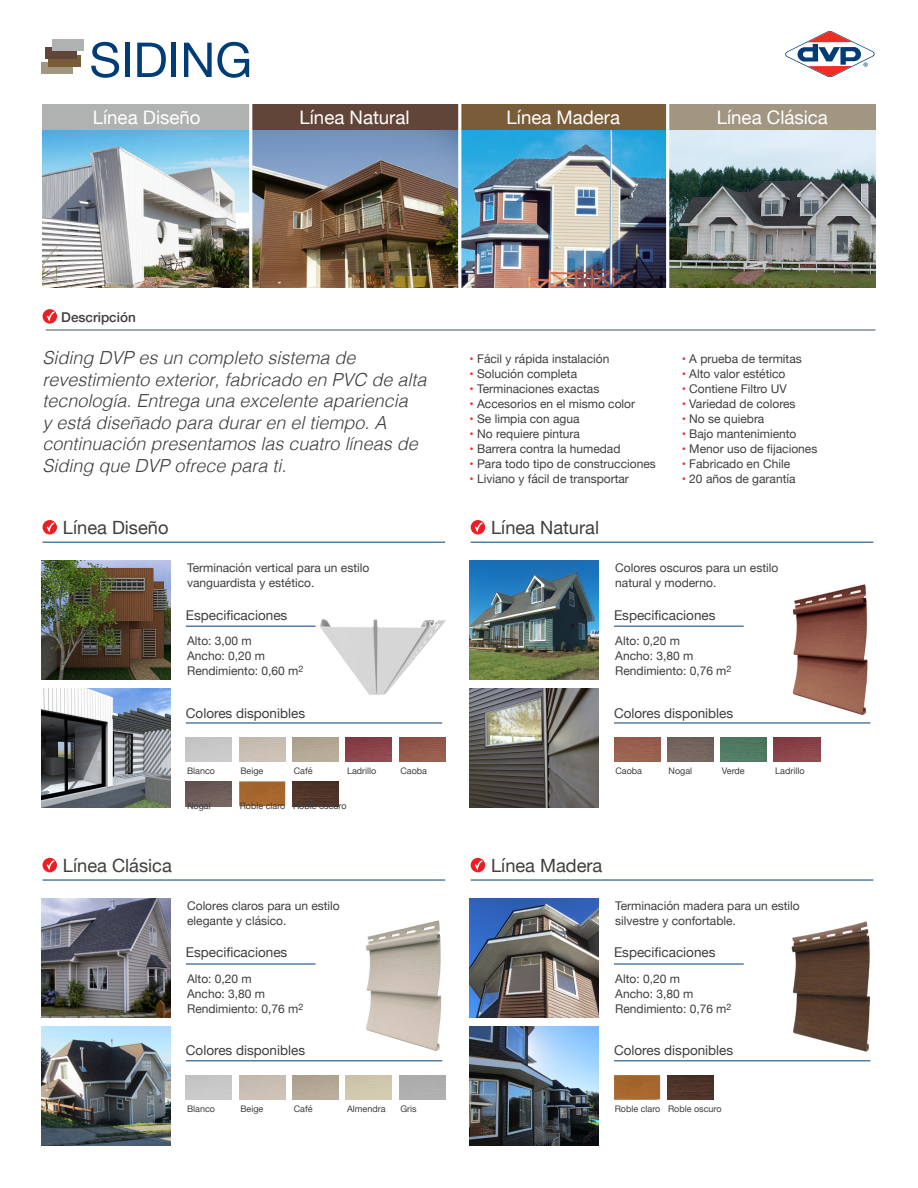
<style>
.page{position:relative;width:918px;height:1188px;background:#fff}
.page>*{position:absolute;margin:0;border:0;box-sizing:border-box;transform-origin:0 0}
.t1{font:18.6px "Helvetica Neue";color:#fff}
.t2{font:18.3px "Helvetica Neue";color:#3e3e3f}
.t3{font:italic 300 18px/21.6px "Helvetica";color:#3e3e3f}
.t4{font:13.5px "Helvetica Neue";color:#3e3e3f}
.t5{font:500 13.5px "Helvetica Neue";color:#3e3e3f}
.t6{font:12px/15px "Helvetica Neue";color:#3e3e3f}
.t7{font:9px "Helvetica Neue";color:#3e3e3f}
.s1{color:#ee2e22}
</style>
<div class="page">
<img style="left:792px;top:584px;width:76px;height:131px">
<img style="left:366px;top:920px;width:76px;height:131px">
<img style="left:791px;top:921px;width:79px;height:131px">
<img style="left:315px;top:619px;width:131px;height:76px">
<div style="left:43px;top:309px;width:14px;height:15px;background:#ee1d23;border-radius:50%"></div>
<svg style="left:45px;top:310px;width:11px;height:14px"></svg>
<hr style="left:46px;top:330px;width:829px;height:1px;background:#45555f">
<svg style="left:785px;top:31px;width:90px;height:46px"></svg>
<div style="left:666px;top:104px;width:209px;height:34px;background:#a19682"></div>
<div style="left:445px;top:104px;width:224px;height:34px;background:#795c38"></div>
<div style="left:228px;top:104px;width:232px;height:34px;background:#614538"></div>
<div style="left:43px;top:104px;width:208px;height:34px;background:#b0b1b1"></div>
<img style="left:43px;top:131px;width:206px;height:157px">
<img style="left:252px;top:131px;width:206px;height:157px">
<img style="left:461px;top:131px;width:205px;height:157px">
<img style="left:669px;top:131px;width:206px;height:157px">
<hr style="left:249px;top:100px;width:3px;height:211px;background:#fff">
<hr style="left:458px;top:97px;width:3px;height:212px;background:#fff">
<hr style="left:666px;top:100px;width:3px;height:211px;background:#fff">
<img style="left:346px;top:737px;width:46px;height:25px">
<img style="left:399px;top:737px;width:46px;height:25px">
<img style="left:186px;top:781px;width:46px;height:25px">
<img style="left:239px;top:781px;width:46px;height:25px">
<img style="left:292px;top:781px;width:47px;height:25px">
<img style="left:41px;top:560px;width:129px;height:119px">
<hr style="left:43px;top:542px;width:402px;height:1px;background:#003d78">
<div style="left:43px;top:520px;width:14px;height:14px;background:#ee1d23;border-radius:50%"></div>
<svg style="left:45px;top:521px;width:11px;height:14px"></svg>
<hr style="left:186px;top:626px;width:130px;height:1px;background:#003d78">
<hr style="left:186px;top:723px;width:256px;height:1px;background:#003d78">
<img style="left:41px;top:689px;width:129px;height:119px">
<img style="left:614px;top:737px;width:46px;height:25px">
<img style="left:667px;top:737px;width:46px;height:25px">
<img style="left:721px;top:737px;width:46px;height:25px">
<img style="left:774px;top:737px;width:46px;height:25px">
<img style="left:470px;top:560px;width:128px;height:119px">
<hr style="left:471px;top:542px;width:402px;height:1px;background:#003d78">
<div style="left:471px;top:520px;width:14px;height:14px;background:#ee1d23;border-radius:50%"></div>
<svg style="left:473px;top:521px;width:11px;height:14px"></svg>
<hr style="left:614px;top:626px;width:130px;height:1px;background:#003d78">
<hr style="left:614px;top:723px;width:256px;height:1px;background:#003d78">
<img style="left:470px;top:689px;width:128px;height:119px">
<hr style="left:43px;top:880px;width:402px;height:1px;background:#003d78">
<div style="left:43px;top:858px;width:14px;height:14px;background:#ee1d23;border-radius:50%"></div>
<svg style="left:45px;top:859px;width:11px;height:14px"></svg>
<hr style="left:186px;top:964px;width:130px;height:1px;background:#003d78">
<hr style="left:186px;top:1061px;width:256px;height:1px;background:#003d78">
<hr style="left:471px;top:880px;width:402px;height:1px;background:#003d78">
<div style="left:471px;top:858px;width:14px;height:14px;background:#ee1d23;border-radius:50%"></div>
<svg style="left:473px;top:859px;width:11px;height:14px"></svg>
<hr style="left:614px;top:964px;width:130px;height:1px;background:#003d78">
<hr style="left:614px;top:1061px;width:256px;height:1px;background:#003d78">
<img style="left:614px;top:1075px;width:46px;height:25px">
<img style="left:667px;top:1075px;width:46px;height:25px">
<img style="left:470px;top:898px;width:128px;height:119px">
<img style="left:470px;top:1027px;width:128px;height:118px">
<img style="left:41px;top:898px;width:129px;height:119px">
<img style="left:41px;top:1027px;width:129px;height:118px">
<div style="left:41px;top:63px;width:32px;height:11px;background:#a19682"></div>
<div style="left:48px;top:56px;width:32px;height:11px;background:#795c38"></div>
<div style="left:45px;top:47px;width:32px;height:12px;background:#614538"></div>
<div style="left:52px;top:39px;width:32px;height:11px;background:#b0b1b1"></div>
<svg style="left:91px;top:42px;width:28px;height:36px"></svg>
<div style="left:125px;top:43px;width:5px;height:34px;background:#003d78"></div>
<svg style="left:137px;top:43px;width:29px;height:34px"></svg>
<hr style="left:172px;top:43px;width:4px;height:34px;background:#003d78">
<svg style="left:184px;top:42px;width:65px;height:36px"></svg>
<p class="t1" style="left:93px;top:104px;width:109px">Línea Diseño</p>
<p class="t1" style="left:299px;top:104px;width:112px">Línea Natural</p>
<p class="t1" style="left:507px;top:104px;width:115px">Línea Madera</p>
<p class="t1" style="left:717px;top:104px;width:113px">Línea Clásica</p>
<p class="t5" style="left:61px;top:307px;width:76px">Descripción</p>
<p class="t3" style="left:43px;top:346px;width:386px">Siding DVP es un completo sistema de revestimiento exterior, fabricado en PVC de alta tecnología. Entrega una excelente apariencia<br>y está diseñado para durar en el tiempo. A continuación presentamos las cuatro líneas de Siding que DVP ofrece para ti.</p>
<p class="t6" style="left:470px;top:352px;width:141px"><span class="s1">•</span> Fácil y rápida instalación</p>
<p class="t6" style="left:470px;top:367px;width:109px"><span class="s1">•</span> Solución completa</p>
<p class="t6" style="left:470px;top:382px;width:131px"><span class="s1">•</span> Terminaciones exactas</p>
<p class="t6" style="left:470px;top:397px;width:167px"><span class="s1">•</span> Accesorios en el mismo color</p>
<p class="t6" style="left:470px;top:412px;width:112px"><span class="s1">•</span> Se limpia con agua</p>
<p class="t6" style="left:470px;top:427px;width:112px"><span class="s1">•</span> No requiere pintura</p>
<p class="t6" style="left:470px;top:442px;width:152px"><span class="s1">•</span> Barrera contra la humedad</p>
<p class="t6" style="left:470px;top:457px;width:188px"><span class="s1">•</span> Para todo tipo de construcciones</p>
<p class="t6" style="left:470px;top:472px;width:161px"><span class="s1">•</span> Liviano y fácil de transportar</p>
<p class="t6" style="left:682px;top:352px;width:122px"><span class="s1">•</span> A prueba de termitas</p>
<p class="t6" style="left:682px;top:367px;width:105px"><span class="s1">•</span> Alto valor estético</p>
<p class="t6" style="left:682px;top:382px;width:107px"><span class="s1">•</span> Contiene Filtro UV</p>
<p class="t6" style="left:682px;top:397px;width:115px"><span class="s1">•</span> Variedad de colores</p>
<p class="t6" style="left:682px;top:412px;width:84px"><span class="s1">•</span> No se quiebra</p>
<p class="t6" style="left:682px;top:427px;width:116px"><span class="s1">•</span> Bajo mantenimiento</p>
<p class="t6" style="left:682px;top:442px;width:137px"><span class="s1">•</span> Menor uso de fijaciones</p>
<p class="t6" style="left:682px;top:457px;width:110px"><span class="s1">•</span> Fabricado en Chile</p>
<p class="t6" style="left:682px;top:472px;width:115px"><span class="s1">•</span> 20 años de garantía</p>
<p class="t2" style="left:63px;top:514px;width:107px">Línea Diseño</p>
<p class="t2" style="left:491px;top:514px;width:109px">Línea Natural</p>
<p class="t6" style="left:187px;top:561px;width:184px">Terminación vertical para un estilo vanguardista y estético.</p>
<p class="t6" style="left:615px;top:561px;width:165px">Colores oscuros para un estilo natural y moderno.</p>
<p class="t4" style="left:186px;top:605px;width:103px">Especificaciones</p>
<p class="t6" style="left:187px;top:634px;width:66px">Alto: 3,00 m</p>
<p class="t6" style="left:187px;top:649px;width:80px">Ancho: 0,20 m</p>
<p class="t6" style="left:187px;top:664px;width:118px">Rendimiento: 0,60 m<sup>2</sup></p>
<p class="t4" style="left:614px;top:605px;width:103px">Especificaciones</p>
<p class="t6" style="left:615px;top:634px;width:66px">Alto: 0,20 m</p>
<p class="t6" style="left:615px;top:649px;width:80px">Ancho: 3,80 m</p>
<p class="t6" style="left:615px;top:664px;width:118px">Rendimiento: 0,76 m<sup>2</sup></p>
<p class="t4" style="left:186px;top:703px;width:121px">Colores disponibles</p>
<p class="t4" style="left:614px;top:703px;width:121px">Colores disponibles</p>
<p class="t7" style="left:187px;top:764px;width:29px">Blanco</p>
<p class="t7" style="left:240px;top:764px;width:24px">Beige</p>
<p class="t7" style="left:294px;top:764px;width:20px">Café</p>
<p class="t7" style="left:347px;top:764px;width:31px">Ladrillo</p>
<p class="t7" style="left:400px;top:764px;width:28px">Caoba</p>
<p class="t7" style="left:187px;top:800px;width:25px">Nogal</p>
<p class="t7" style="left:240px;top:800px;width:47px">Roble claro</p>
<p class="t7" style="left:293px;top:800px;width:55px">Roble oscuro</p>
<p class="t7" style="left:615px;top:764px;width:28px">Caoba</p>
<p class="t7" style="left:669px;top:764px;width:25px">Nogal</p>
<p class="t7" style="left:722px;top:764px;width:24px">Verde</p>
<p class="t7" style="left:775px;top:764px;width:31px">Ladrillo</p>
<p class="t2" style="left:63px;top:852px;width:110px">Línea Clásica</p>
<p class="t2" style="left:491px;top:852px;width:113px">Línea Madera</p>
<p class="t6" style="left:187px;top:899px;width:154px">Colores claros para un estilo</p>
<p class="t6" style="left:187px;top:914px;width:101px">elegante y clásico.</p>
<p class="t6" style="left:615px;top:899px;width:186px">Terminación madera para un estilo silvestre y confortable.</p>
<p class="t4" style="left:186px;top:943px;width:103px">Especificaciones</p>
<p class="t6" style="left:187px;top:972px;width:66px">Alto: 0,20 m</p>
<p class="t6" style="left:187px;top:987px;width:80px">Ancho: 3,80 m</p>
<p class="t6" style="left:187px;top:1002px;width:118px">Rendimiento: 0,76 m<sup>2</sup></p>
<p class="t4" style="left:614px;top:943px;width:103px">Especificaciones</p>
<p class="t6" style="left:615px;top:972px;width:66px">Alto: 0,20 m</p>
<p class="t6" style="left:615px;top:987px;width:80px">Ancho: 3,80 m</p>
<p class="t6" style="left:615px;top:1002px;width:118px">Rendimiento: 0,76 m<sup>2</sup></p>
<p class="t4" style="left:186px;top:1041px;width:121px">Colores disponibles</p>
<p class="t4" style="left:614px;top:1041px;width:121px">Colores disponibles</p>
<p class="t7" style="left:187px;top:1102px;width:29px">Blanco</p>
<p class="t7" style="left:240px;top:1102px;width:24px">Beige</p>
<p class="t7" style="left:294px;top:1102px;width:20px">Café</p>
<p class="t7" style="left:347px;top:1102px;width:40px">Almendra</p>
<p class="t7" style="left:400px;top:1102px;width:18px">Gris</p>
<p class="t7" style="left:615px;top:1102px;width:47px">Roble claro</p>
<p class="t7" style="left:668px;top:1102px;width:55px">Roble oscuro</p>
</div>
